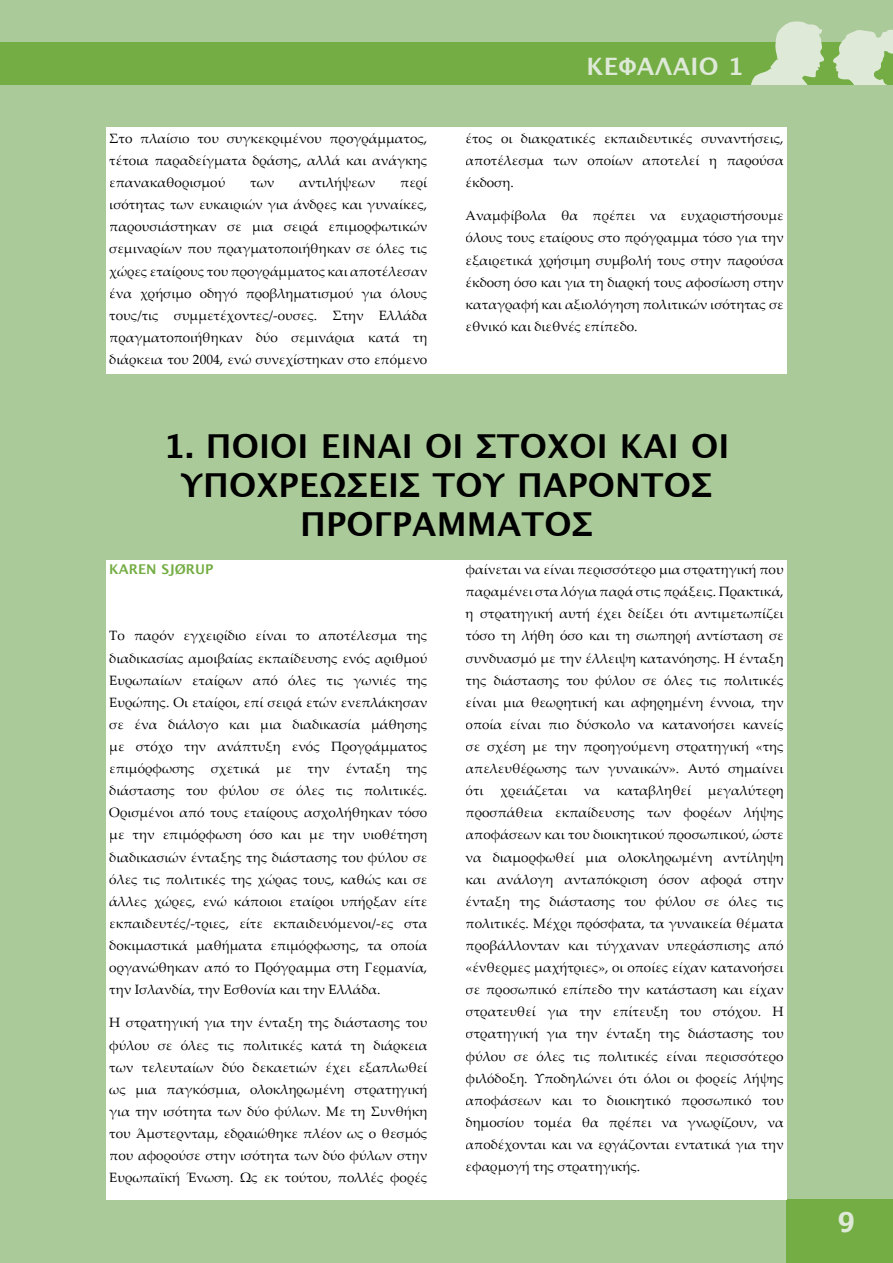
<style>
.page{position:relative;width:893px;height:1263px;background:#aaca99}
.page>*{position:absolute;margin:0;border:0;box-sizing:border-box;transform-origin:0 0}
.t1{font:700 33px/39px "Lucida Grande";letter-spacing:.005em;color:#000;text-align:center}
.t2{font:27px "Charcoal";color:#dee9d7}
.t3{font:700 24px "Lucida Grande";letter-spacing:.01em;color:#dee9d7}
.t4{font:13.5px/22px "Palatino Linotype";color:#000;text-align:justify}
.t5{font:700 13.5px "Lucida Grande";color:#73ad43}
</style>
<div class="page">
<div style="left:0;top:43px;width:893px;height:42px;background:#73ad43"></div>
<div style="left:787px;top:1199px;width:106px;height:64px;background:#73ad43"></div>
<svg style="left:751px;top:21px;width:73px;height:64px"></svg>
<svg style="left:833px;top:29px;width:60px;height:56px"></svg>
<div style="left:106px;top:560px;width:681px;height:639px;background:#fff"></div>
<div style="left:106px;top:128px;width:681px;height:246px;background:#fff"></div>
<p class="t4" style="left:109px;top:127px;width:320px">Στο πλαίσιο του συγκεκριµένου προγράµµατος, τέτοια παραδείγµατα δράσης, αλλά και ανάγκης επανακαθορισµού</p>
<p class="t4" style="left:109px;top:171px;width:320px;text-indent:291px">περί ισότητας των ευκαιριών για άνδρες και γυναίκες, παρουσιάστηκαν σε µια σειρά επιµορφωτικών σεµιναρίων που πραγµατοποιήθηκαν σε όλες τις χώρες εταίρους του προγράµµατος και αποτέλεσαν ένα χρήσιµο οδηγό προβληµατισµού για όλους τους/τις συµµετέχοντες/-ουσες. Στην Ελλάδα πραγµατοποιήθηκαν δύο σεµινάρια κατά τη διάρκεια του 2004, ενώ συνεχίστηκαν στο επόµενο</p>
<p class="t4" style="left:250px;top:171px;width:26px">των</p>
<p class="t4" style="left:299px;top:171px;width:78px">αντιλήψεων</p>
<h3 class="t3" style="left:586px;top:53px;width:159px">ΚΕΦΑΛΑΙΟ 1</h3>
<p class="t4" style="left:466px;top:127px;width:320px">έτος οι διακρατικές εκπαιδευτικές συναντήσεις, αποτέλεσµα των οποίων αποτελεί η παρούσα έκδοση.</p>
<p class="t4" style="left:466px;top:204px;width:320px">Αναµφίβολα θα πρέπει να ευχαριστήσουµε όλους τους εταίρους στο πρόγραµµα τόσο για την εξαιρετικά χρήσιµη συµβολή τους στην παρούσα έκδοση όσο και για τη διαρκή τους αφοσίωση στην καταγραφή και αξιολόγηση πολιτικών ισότητας σε εθνικό και διεθνές επίπεδο.</p>
<h1 class="t1" style="left:163px;top:427px;width:567px">1. ΠΟΙΟΙ ΕΙΝΑΙ ΟΙ ΣΤΟΧΟΙ ΚΑΙ ΟΙ<br>ΥΠΟΧΡΕΩΣΕΙΣ ΤΟΥ ΠΑΡΟΝΤΟΣ<br>ΠΡΟΓΡΑΜΜΑΤΟΣ</h1>
<p class="t5" style="left:109px;top:561px;width:106px">KAREN SJØRUP</p>
<p class="t4" style="left:109px;top:624px;width:320px">Το παρόν εγχειρίδιο είναι το αποτέλεσµα της διαδικασίας αµοιβαίας εκπαίδευσης ενός αριθµού Ευρωπαίων εταίρων από όλες τις γωνιές της Ευρώπης. Οι εταίροι, επί σειρά ετών ενεπλάκησαν σε ένα διάλογο και µια διαδικασία µάθησης µε στόχο την ανάπτυξη ενός Προγράµµατος επιµόρφωσης σχετικά µε την ένταξη της διάστασης του φύλου σε όλες τις πολιτικές.<br>Ορισµένοι από τους εταίρους ασχολήθηκαν τόσο µε την επιµόρφωση όσο και µε την υιοθέτηση διαδικασιών ένταξης της διάστασης του φύλου σε όλες τις πολιτικές της χώρας τους, καθώς και σε άλλες χώρες, ενώ κάποιοι εταίροι υπήρξαν είτε εκπαιδευτές/-τριες, είτε εκπαιδευόµενοι/-ες στα δοκιµαστικά µαθήµατα επιµόρφωσης, τα οποία οργανώθηκαν από το Πρόγραµµα στη Γερµανία, την Ισλανδία, την Εσθονία και την Ελλάδα.</p>
<p class="t4" style="left:109px;top:1011px;width:320px">Η στρατηγική για την ένταξη της διάστασης του φύλου σε όλες τις πολιτικές κατά τη διάρκεια των τελευταίων δύο δεκαετιών έχει εξαπλωθεί ως µια παγκόσµια, ολοκληρωµένη στρατηγική για την ισότητα των δύο φύλων. Με τη Συνθήκη του Άµστερνταµ, εδραιώθηκε πλέον ως ο θεσµός που αφορούσε στην ισότητα των δύο φύλων στην Ευρωπαϊκή Ένωση. Ως εκ τούτου, πολλές φορές</p>
<p class="t4" style="left:466px;top:558px;width:320px">φαίνεται να είναι περισσότερο µια στρατηγική που παραµένει στα λόγια παρά στις πράξεις. Πρακτικά, η στρατηγική αυτή έχει δείξει ότι αντιµετωπίζει τόσο τη λήθη όσο και τη σιωπηρή αντίσταση σε συνδυασµό µε την έλλειψη κατανόησης. Η ένταξη της διάστασης του φύλου σε όλες τις πολιτικές είναι µια θεωρητική και αφηρηµένη έννοια, την οποία είναι πιο δύσκολο να κατανοήσει κανείς σε σχέση µε την προηγούµενη στρατηγική «της απελευθέρωσης των γυναικών». Αυτό σηµαίνει ότι χρειάζεται να καταβληθεί µεγαλύτερη προσπάθεια εκπαίδευσης των φορέων λήψης αποφάσεων και του διοικητικού προσωπικού, ώστε να διαµορφωθεί µια ολοκληρωµένη αντίληψη και ανάλογη ανταπόκριση όσον αφορά στην ένταξη της διάστασης του φύλου σε όλες τις πολιτικές. Μέχρι πρόσφατα, τα γυναικεία θέµατα προβάλλονταν και τύγχαναν υπεράσπισης από «ένθερµες µαχήτριες», οι οποίες είχαν κατανοήσει σε προσωπικό επίπεδο την κατάσταση και είχαν στρατευθεί για την επίτευξη του στόχου. Η στρατηγική για την ένταξη της διάστασης του φύλου σε όλες τις πολιτικές είναι περισσότερο φιλόδοξη. Υποδηλώνει ότι όλοι οι φορείς λήψης αποφάσεων και το διοικητικό προσωπικό του δηµοσίου τοµέα θα πρέπει να γνωρίζουν, να αποδέχονται και να εργάζονται εντατικά για την εφαρµογή της στρατηγικής.</p>
<h2 class="t2" style="left:838px;top:1204px;width:17px">9</h2>
</div>
